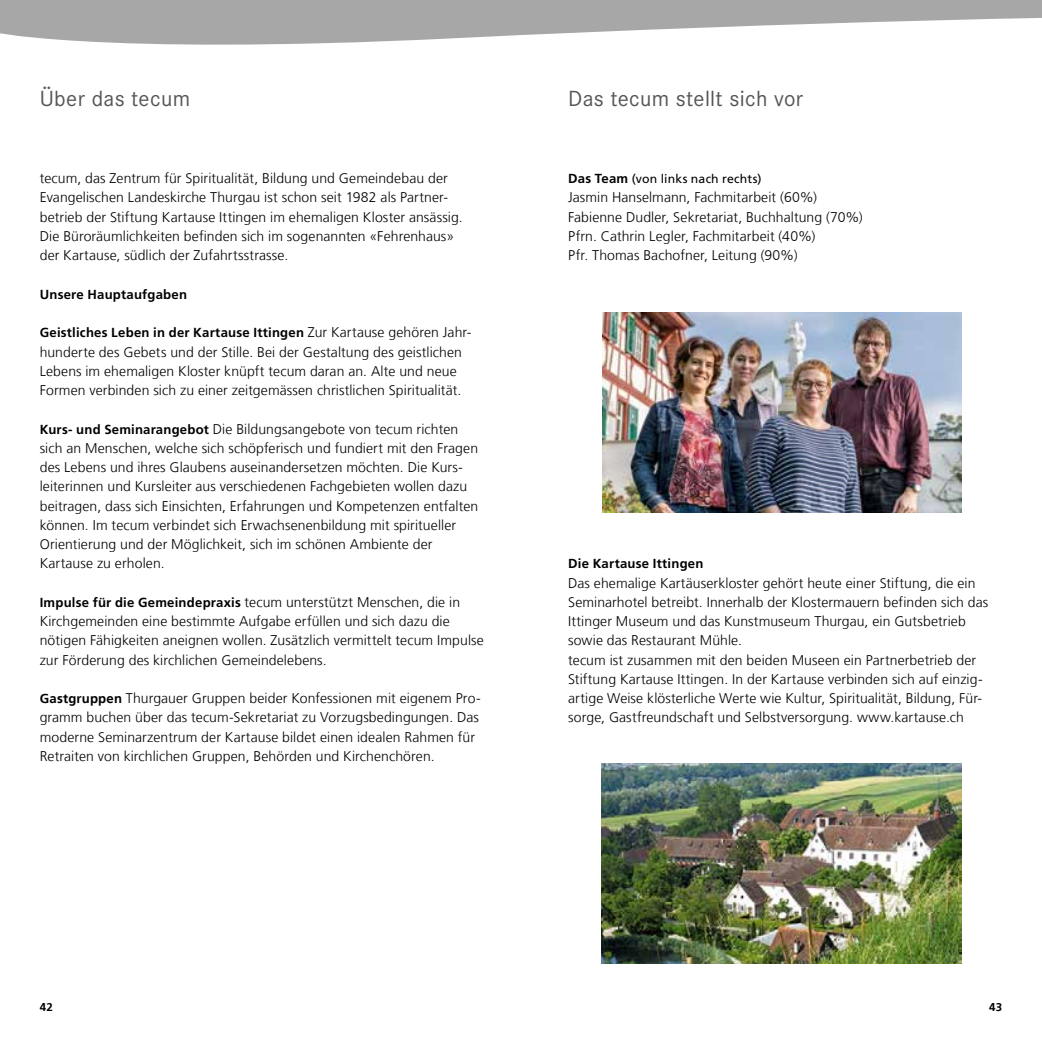
<style>
.page{position:relative;width:1042px;height:1042px;background:#fff}
.page>*{position:absolute;margin:0;border:0;box-sizing:border-box;transform-origin:0 0}
.t1{font:22.75px "Corporate S";letter-spacing:.015em;color:#565655}
.t2{font:300 14px/19.2px "Frutiger";letter-spacing:.005em;color:#000}
.t3{font:700 13.12px "Frutiger LT Pro";letter-spacing:.015em;color:#000}
.t4{font:12.25px "Frutiger LT Pro";letter-spacing:.015em;color:#000}
.t5{font:700 11.38px "Frutiger";color:#000}
.s1{font-family:"Frutiger";font-weight:300;font-size:14px}
.s2{font-family:"Frutiger LT Pro";font-weight:700;font-size:13.12px}
.s3{font-weight:700;font-size:13.12px}
</style>
<div class="page">
<img style="left:602px;top:312px;width:359px;height:200px">
<img style="left:602px;top:763px;width:359px;height:201px">
<svg style="left:0;top:0;width:1042px;height:45px;fill:#a7a7a8"></svg>
<h1 class="t1" style="left:40px;top:86px;width:152px">Über das tecum</h1>
<p class="t2" style="left:40px;top:169px;width:425px">tecum, das Zentrum für Spiritualität, Bildung und Gemeindebau der Evangelischen Landeskirche Thurgau ist schon seit 1982 als Partner&shy;betrieb der Stiftung Kartause Ittingen im ehemaligen Kloster ansässig.<br>Die Büroräumlichkeiten befinden sich im sogenannten «Fehrenhaus» der Kartause, südlich der Zufahrtsstrasse.</p>
<p class="t3" style="left:40px;top:286px;width:149px">Unsere Hauptaufgaben</p>
<p class="t3" style="left:40px;top:325px;width:433px">Geistliches Leben in der Kartause Ittingen <span class="s1">Zur Kartause gehören Jahr-</span></p>
<p class="t2" style="left:40px;top:342px;width:424px">hunderte des Gebets und der Stille. Bei der Gestaltung des geistlichen<br>Lebens im ehemaligen Kloster knüpft tecum daran an. Alte und neue<br>Formen verbinden sich zu einer zeitgemässen christlichen Spiritualität.</p>
<p class="t2" style="left:40px;top:419px;width:440px"><span class="s2">Kurs- und Seminarangebot</span> Die Bildungsangebote von tecum richten sich an Menschen, welche sich schöpferisch und fundiert mit den Fragen des Lebens und ihres Glaubens auseinandersetzen möchten. Die Kurs&shy;leiterinnen und Kursleiter aus verschiedenen Fachgebieten wollen dazu beitragen, dass sich Einsichten, Erfahrungen und Kompetenzen entfalten können. Im tecum verbindet sich Erwachsenenbildung mit spiritueller Orientierung und der Möglichkeit, sich im schönen Ambiente der Kartause zu erholen.</p>
<p class="t2" style="left:40px;top:592px;width:446px"><span class="s2">Impulse für die Gemeindepraxis</span> tecum unterstützt Menschen, die in Kirchgemeinden eine bestimmte Aufgabe erfüllen und sich dazu die nötigen Fähigkeiten aneignen wollen. Zusätzlich vermittelt tecum Impulse zur Förderung des kirchlichen Gemeindelebens.</p>
<p class="t2" style="left:40px;top:689px;width:442px"><span class="s3">Gastgruppen</span> Thurgauer Gruppen beider Konfessionen mit eigenem Pro&shy;gramm buchen über das tecum-Sekretariat zu Vorzugsbedingungen. Das moderne Seminarzentrum der Kartause bildet einen idealen Rahmen für Retraiten von kirchlichen Gruppen, Behörden und Kirchenchören.</p>
<h1 class="t1" style="left:568px;top:86px;width:237px">Das tecum stellt sich vor</h1>
<p class="t4" style="left:568px;top:172px;width:195px"><span class="s3">Das Team</span> (von links nach rechts)</p>
<p class="t2" style="left:568px;top:188px;width:296px">Jasmin Hanselmann, Fachmitarbeit (60%)<br>Fabienne Dudler, Sekretariat, Buchhaltung (70%)<br>Pfrn. Cathrin Legler, Fachmitarbeit (40%)<br>Pfr. Thomas Bachofner, Leitung (90%)</p>
<p class="t3" style="left:568px;top:556px;width:137px">Die Kartause Ittingen</p>
<p class="t2" style="left:568px;top:573px;width:422px">Das ehemalige Kartäuserkloster gehört heute einer Stiftung, die ein Seminarhotel betreibt. Innerhalb der Klostermauern befinden sich das Ittinger Museum und das Kunstmuseum Thurgau, ein Gutsbetrieb sowie das Restaurant Mühle.<br>tecum ist zusammen mit den beiden Museen ein Partnerbetrieb der Stiftung Kartause Ittingen. In der Kartause verbinden sich auf einzig&shy;artige Weise klösterliche Werte wie Kultur, Spiritualität, Bildung, Für&shy;sorge, Gastfreundschaft und Selbstversorgung. www.kartause.ch</p>
<p class="t5" style="left:40px;top:1000px;width:15px">42</p>
<p class="t5" style="left:989px;top:1000px;width:15px">43</p>
</div>
